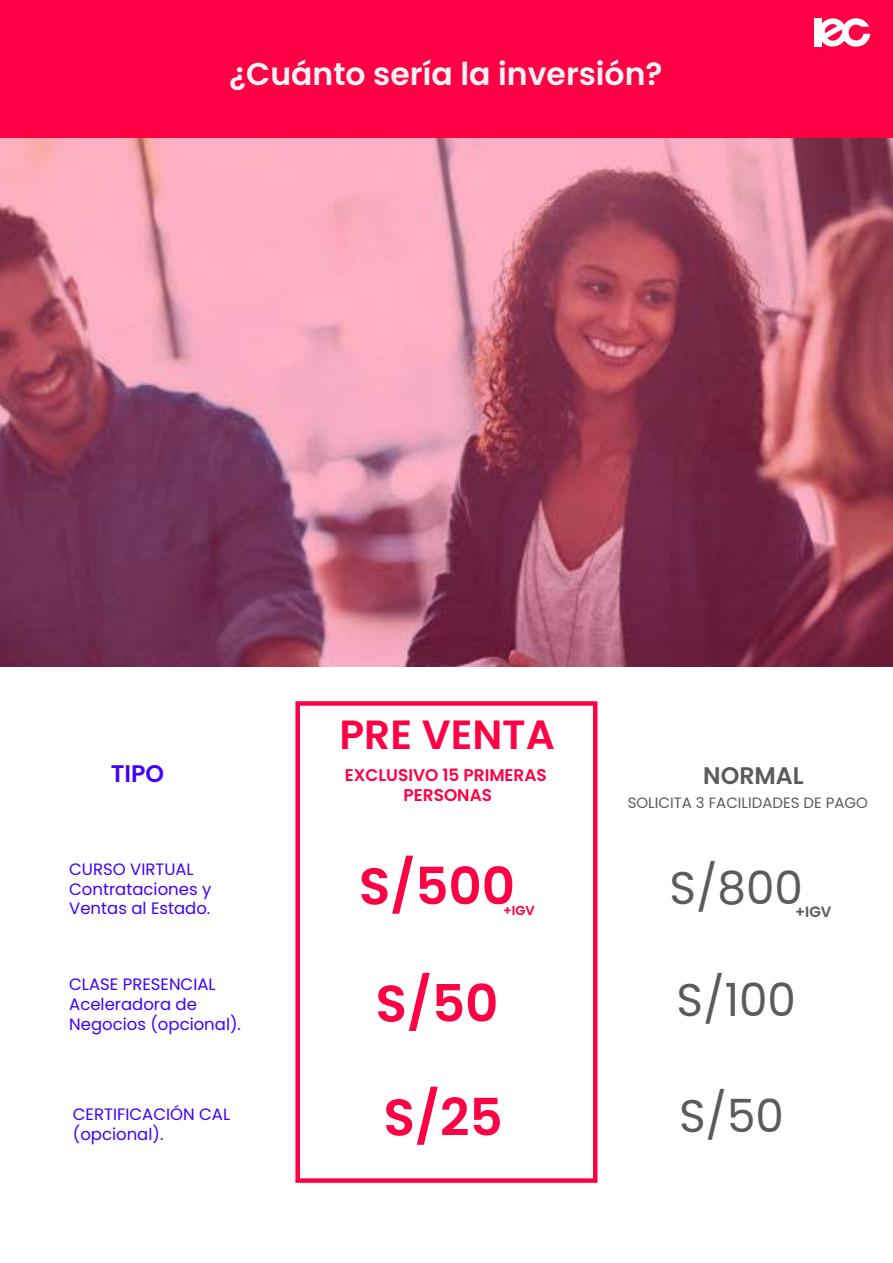
<style>
.page{position:relative;width:893px;height:1263px;background:#fff}
.page>*{position:absolute;margin:0;border:0;box-sizing:border-box;transform-origin:0 0}
.t1{font:600 51.45px "Poppins";color:#f04}
.t2{font:45.75px "Poppins";color:#5b5b5b}
.t3{font:600 40.65px "Poppins";color:#f04}
.t4{font:600 31.5px "Poppins";color:#f3f3f3}
.t5{font:600 24px "Poppins";color:#5b5b5b}
.t6{font:600 24px "Poppins";color:#3f00ff}
.t7{font:600 16.95px/20.4px "Poppins";color:#f04;text-align:center}
.t8{font:16.5px/19.8px "Poppins";color:#3f00ff}
.t9{font:15px "Poppins";color:#5b5b5b}
.t10{font:600 15px "Poppins";color:#5b5b5b}
.t11{font:600 13.05px "Poppins";color:#f04}
</style>
<div class="page">
<div style="left:295px;top:701px;width:302px;height:482px;border:4px solid #f04"></div>
<svg style="left:0;top:113px;width:893px;height:554px;background:#b0637b"></svg>
<div style="left:0;top:0;width:892px;height:138px;background:#f04"></div>
<div style="left:814px;top:18px;width:7px;height:29px;background:#fff"></div>
<svg style="left:821px;top:18px;width:49px;height:29px"></svg>
<h3 class="t4" style="left:229px;top:56px;width:435px">¿Cuánto sería la inversión?</h3>
<h3 class="t6" style="left:111px;top:759px;width:55px">TIPO</h3>
<p class="t8" style="left:69px;top:859px;width:144px">CURSO VIRTUAL<br>Contrataciones y<br>Ventas al Estado.</p>
<p class="t8" style="left:69px;top:975px;width:173px">CLASE PRESENCIAL<br>Aceleradora de<br>Negocios (opcional).</p>
<p class="t8" style="left:73px;top:1104px;width:159px">CERTIFICACIÓN CAL (opcional).</p>
<h3 class="t3" style="left:340px;top:711px;width:217px">PRE VENTA</h3>
<p class="t7" style="left:345px;top:764px;width:204px">EXCLUSIVO 15 PRIMERAS<br>PERSONAS</p>
<h3 class="t5" style="left:703px;top:761px;width:102px">NORMAL</h3>
<p class="t9" style="left:628px;top:794px;width:242px">SOLICITA 3 FACILIDADES DE PAGO</p>
<h1 class="t1" style="left:359px;top:856px;width:158px">S/500</h1>
<h2 class="t2" style="left:669px;top:861px;width:135px">S/800</h2>
<p class="t11" style="left:503px;top:903px;width:33px">+IGV</p>
<p class="t10" style="left:795px;top:903px;width:38px">+IGV</p>
<h1 class="t1" style="left:375px;top:974px;width:124px">S/50</h1>
<h1 class="t1" style="left:383px;top:1087px;width:121px">S/25</h1>
<h2 class="t2" style="left:677px;top:973px;width:121px">S/100</h2>
<h2 class="t2" style="left:679px;top:1089px;width:106px">S/50</h2>
</div>
